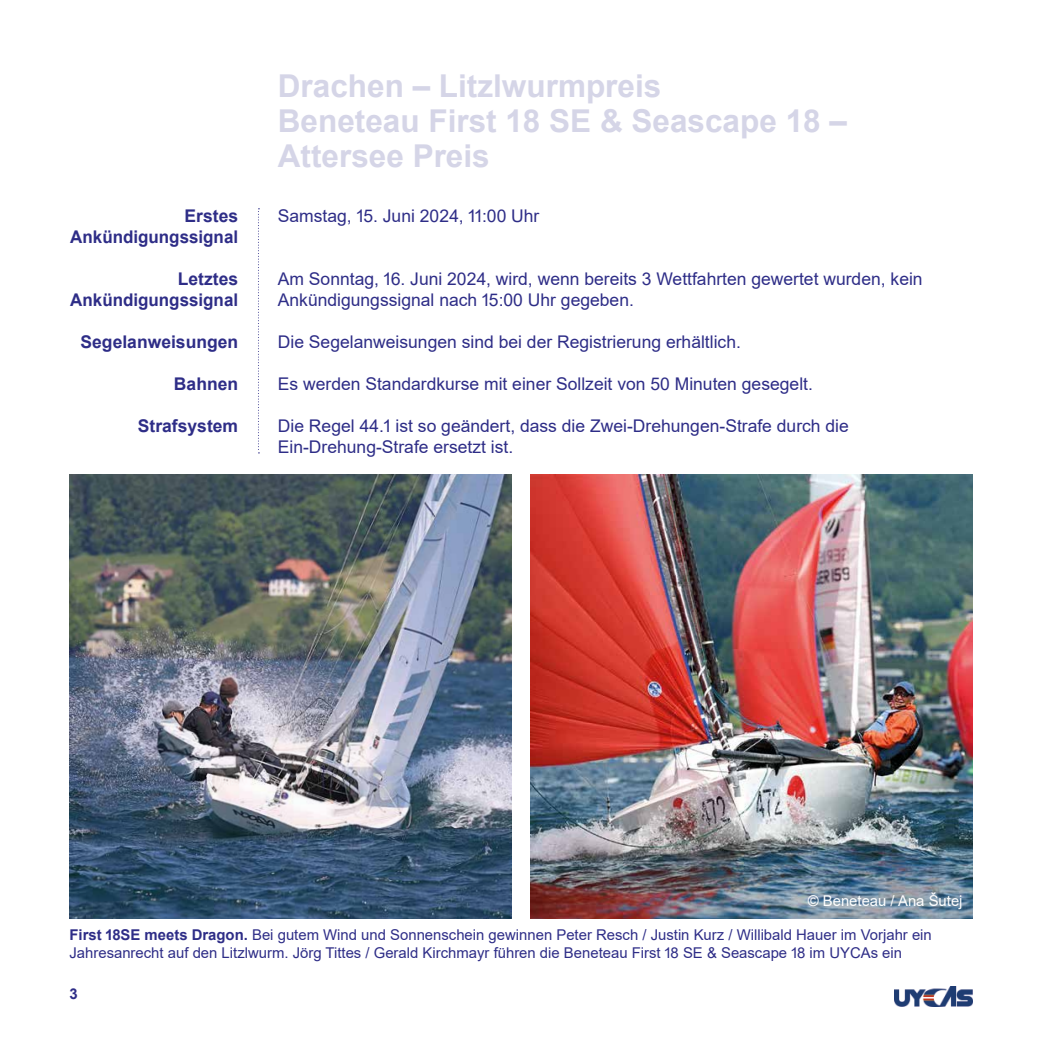
<style>
.page{position:relative;width:1042px;height:1042px;background:#fff}
.page>*{position:absolute;margin:0;border:0;box-sizing:border-box;transform-origin:0 0}
.t1{font:700 31.5px/35px "Arial";color:#d5d5e7}
.t2{font:17.5px/21px "Arial";color:#2e2d87}
.t3{font:700 17.5px/21px "Arial";color:#2e2d87;text-align:right}
.t4{font:14.88px/17.5px "Arial";color:#2e2d87}
.t5{font:14.88px "Arial";color:#fff}
.t6{font:700 14.88px "Arial";color:#2e2d87}
.s1{font-weight:700}
</style>
<div class="page">
<img style="left:895px;top:986px;width:77px;height:20px">
<svg style="left:258px;top:208px;width:1px;height:245px"></svg>
<img style="left:531px;top:474px;width:441px;height:445px">
<img style="left:69px;top:474px;width:442px;height:445px">
<p class="t3" style="left:70px;top:206px;width:169px">Erstes<br>Ankündigungssignal</p>
<p class="t3" style="left:70px;top:269px;width:169px">Letztes<br>Ankündigungssignal</p>
<p class="t3" style="left:81px;top:332px;width:159px">Segelanweisungen</p>
<p class="t3" style="left:174px;top:374px;width:66px">Bahnen</p>
<p class="t3" style="left:138px;top:416px;width:102px">Strafsystem</p>
<h1 class="t1" style="left:278px;top:69px;width:571px">Drachen – Litzlwurmpreis<br>Beneteau First 18 SE &amp; Seascape 18 –<br>Attersee Preis</h1>
<p class="t2" style="left:278px;top:205px;width:263px">Samstag, 15. Juni 2024, 11:00 Uhr</p>
<p class="t2" style="left:278px;top:268px;width:646px">Am Sonntag, 16. Juni 2024, wird, wenn bereits 3 Wettfahrten gewertet wurden, kein<br>Ankündigungssignal nach 15:00 Uhr gegeben.</p>
<p class="t2" style="left:278px;top:331px;width:464px">Die Segelanweisungen sind bei der Registrierung erhältlich.</p>
<p class="t2" style="left:278px;top:373px;width:536px">Es werden Standardkurse mit einer Sollzeit von 50 Minuten gesegelt.</p>
<p class="t2" style="left:278px;top:415px;width:572px">Die Regel 44.1 ist so geändert, dass die Zwei-Drehungen-Strafe durch die<br>Ein-Drehung-Strafe ersetzt ist.</p>
<p class="t5" style="left:807px;top:890px;width:156px">© Beneteau / Ana Šutej</p>
<p class="t4" style="left:69px;top:926px;width:864px"><span class="s1">First 18SE meets Dragon.</span> Bei gutem Wind und Sonnenschein gewinnen Peter Resch / Justin Kurz / Willibald Hauer im Vorjahr ein<br>Jahresanrecht auf den Litzlwurm. Jörg Tittes / Gerald Kirchmayr führen die Beneteau First 18 SE &amp; Seascape 18 im UYCAs ein</p>
<p class="t6" style="left:69px;top:983px;width:10px">3</p>
</div>
